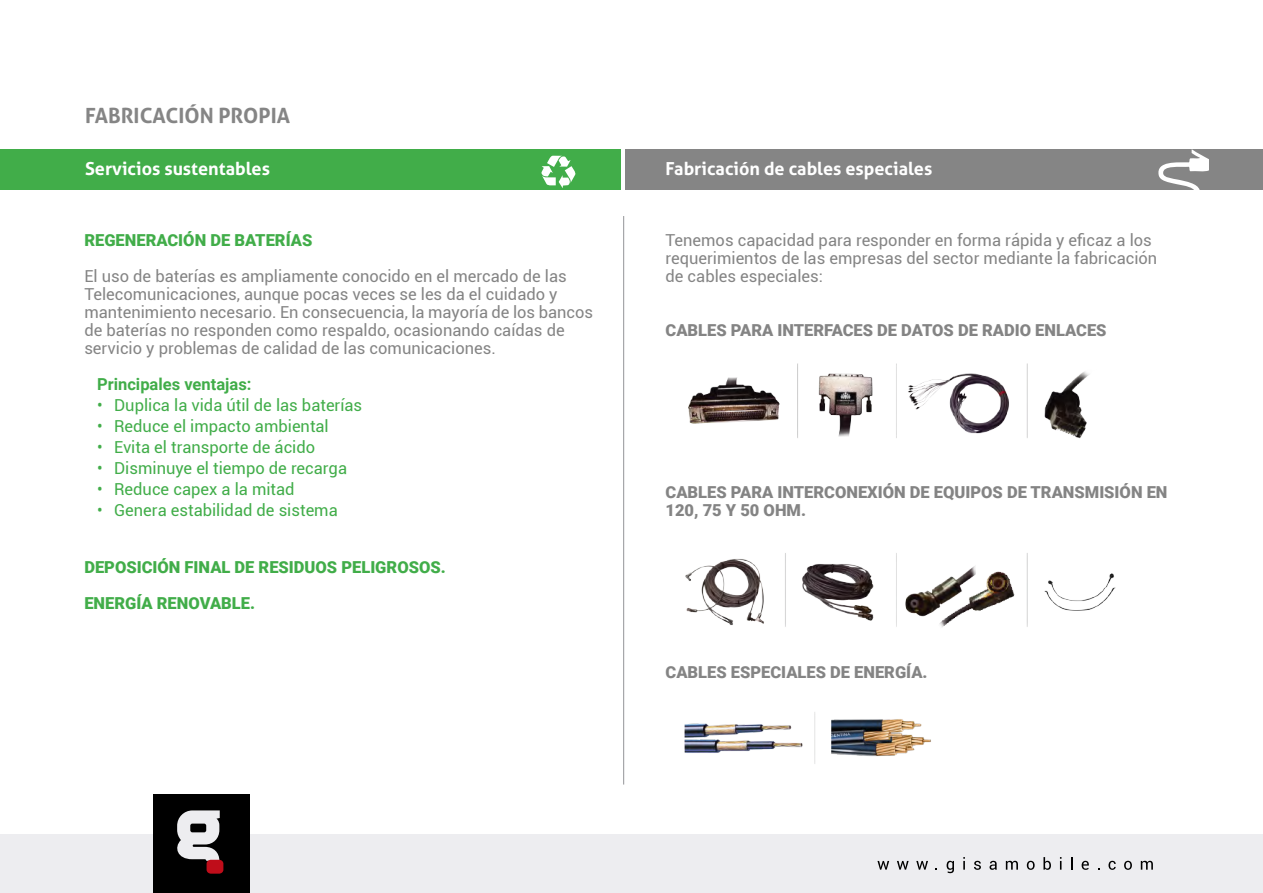
<style>
.page{position:relative;width:1263px;height:893px;background:#fff}
.page>*{position:absolute;margin:0;border:0;box-sizing:border-box;transform-origin:0 0}
.t1{font:700 21px "Aller";color:#858585}
.t2{font:700 18px "Aller";color:#fff}
.t3{font:16.5px/18px "Roboto";color:#848484}
.t4{font:16.5px "Roboto";color:#41ad49}
.t5{font:900 16.5px/18px "Roboto";color:#848484}
.t6{font:900 16.5px/36px "Roboto";color:#41ad49}
.t7{font:700 16.5px "Roboto";color:#41ad49}
</style>
<div class="page">
<div style="left:0;top:149px;width:621px;height:41px;background:#41ad49"></div>
<div style="left:625px;top:149px;width:638px;height:41px;background:#858585"></div>
<svg style="left:1158px;top:149px;width:51px;height:41px"></svg>
<img style="left:688px;top:363px;width:402px;height:76px">
<img style="left:685px;top:553px;width:431px;height:74px">
<img style="left:684px;top:712px;width:247px;height:52px">
<hr style="left:623px;top:216px;width:1px;height:568px;background:#939598">
<svg style="left:541px;top:156px;width:35px;height:32px"></svg>
<div style="left:0;top:835px;width:1263px;height:58px;background:#ededf0"></div>
<svg style="left:877px;top:861px;width:12px;height:9px"></svg>
<svg style="left:897px;top:861px;width:12px;height:9px"></svg>
<svg style="left:916px;top:861px;width:12px;height:9px"></svg>
<svg style="left:946px;top:861px;width:8px;height:12px"></svg>
<svg style="left:963px;top:857px;width:2px;height:13px"></svg>
<svg style="left:974px;top:861px;width:7px;height:9px"></svg>
<svg style="left:989px;top:861px;width:8px;height:9px"></svg>
<svg style="left:1006px;top:861px;width:12px;height:9px"></svg>
<svg style="left:1027px;top:861px;width:8px;height:9px"></svg>
<svg style="left:1043px;top:857px;width:8px;height:13px"></svg>
<svg style="left:1060px;top:857px;width:1px;height:13px"></svg>
<svg style="left:1071px;top:857px;width:1px;height:13px"></svg>
<svg style="left:1081px;top:861px;width:8px;height:9px"></svg>
<svg style="left:1108px;top:861px;width:8px;height:9px"></svg>
<svg style="left:1124px;top:861px;width:8px;height:9px"></svg>
<svg style="left:1141px;top:861px;width:12px;height:9px"></svg>
<div style="left:154px;top:794px;width:96px;height:99px;background:#000"></div>
<svg style="left:177px;top:810px;width:46px;height:64px"></svg>
<p class="t1" style="left:85px;top:103px;width:207px">FABRICACIÓN PROPIA</p>
<p class="t2" style="left:85px;top:158px;width:186px">Servicios sustentables</p>
<p class="t2" style="left:665px;top:158px;width:268px">Fabricación de cables especiales</p>
<p class="t6" style="left:84px;top:222px;width:230px">REGENERACIÓN DE BATERÍAS</p>
<p class="t3" style="left:84px;top:267px;width:510px">El uso de baterías es ampliamente conocido en el mercado de las Telecomunicaciones, aunque pocas veces se les da el cuidado y mantenimiento necesario. En consecuencia, la mayoría de los bancos de baterías no responden como respaldo, ocasionando caídas de servicio y problemas de calidad de las comunicaciones.</p>
<p class="t7" style="left:97px;top:373px;width:156px">Principales ventajas:</p>
<p class="t4" style="left:97px;top:394px;width:267px">• Duplica la vida útil de las baterías</p>
<p class="t4" style="left:97px;top:415px;width:233px">• Reduce el impacto ambiental</p>
<p class="t4" style="left:97px;top:436px;width:220px">• Evita el transporte de ácido</p>
<p class="t4" style="left:97px;top:457px;width:251px">• Disminuye el tiempo de recarga</p>
<p class="t4" style="left:97px;top:478px;width:199px">• Reduce capex a la mitad</p>
<p class="t4" style="left:97px;top:499px;width:242px">• Genera estabilidad de sistema</p>
<p class="t6" style="left:84px;top:549px;width:363px">DEPOSICIÓN FINAL DE RESIDUOS PELIGROSOS.<br>ENERGÍA RENOVABLE.</p>
<p class="t3" style="left:665px;top:231px;width:493px">Tenemos capacidad para responder en forma rápida y eficaz a los requerimientos de las empresas del sector mediante la fabricación de cables especiales:</p>
<p class="t5" style="left:665px;top:321px;width:443px">CABLES PARA INTERFACES DE DATOS DE RADIO ENLACES</p>
<p class="t5" style="left:665px;top:483px;width:503px">CABLES PARA INTERCONEXIÓN DE EQUIPOS DE TRANSMISIÓN EN<br>120, 75 Y 50 OHM.</p>
<p class="t5" style="left:665px;top:663px;width:264px">CABLES ESPECIALES DE ENERGÍA.</p>
</div>
